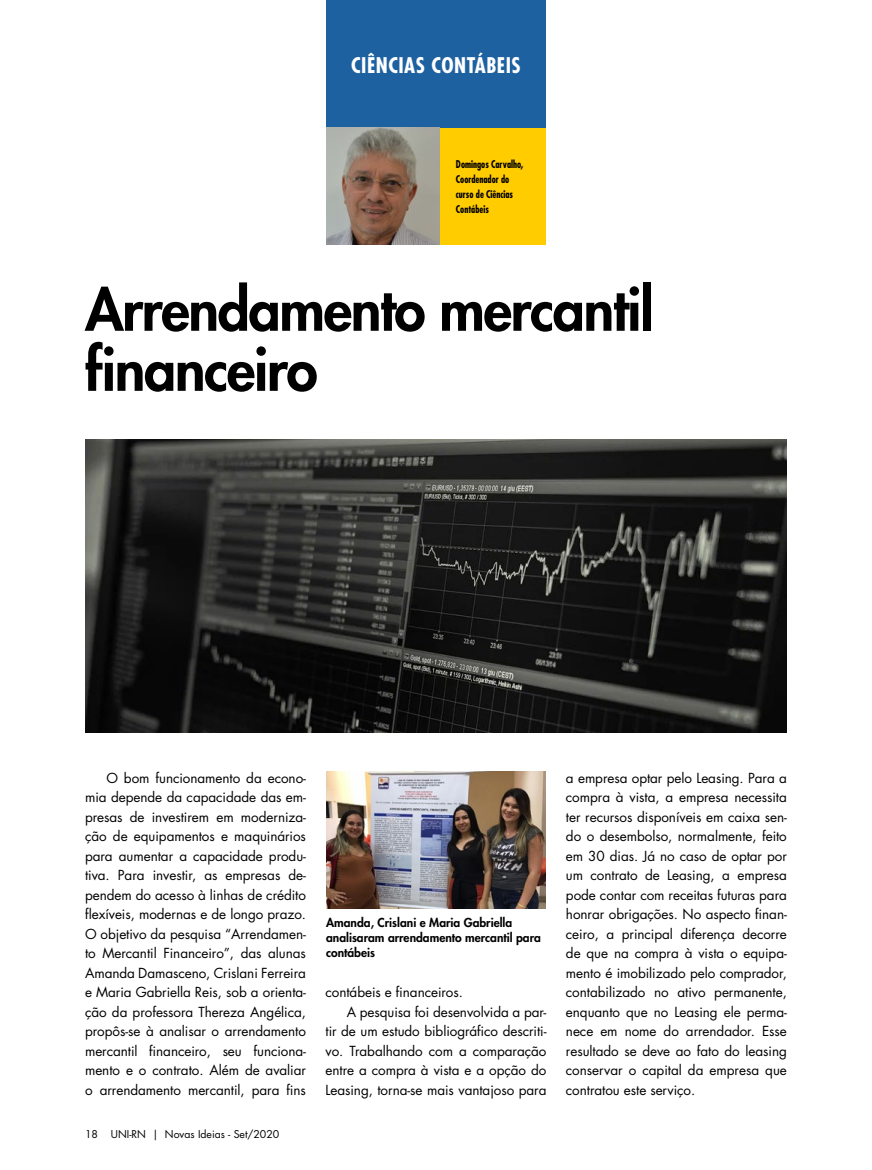
<style>
.page{position:relative;width:872px;height:1170px;background:#fff}
.page>*{position:absolute;margin:0;border:0;box-sizing:border-box;transform-origin:0 0}
.t1{font:800 57px/60px "Futura Std";letter-spacing:-.025em;color:#000}
.t2{font:700 condensed 21px "Futura Std";letter-spacing:.025em;color:#fff}
.t3{font:13.5px/19.5px "Futura Std";letter-spacing:-.005em;color:#000;text-align:justify}
.t4{font:800 12px/15px "Futura Std";color:#000}
.t5{font:700 condensed 10.5px/15px "Futura Std";color:#000;scale:.9 1}
.t6{font:10.5px "Futura Std";color:#000}
</style>
<div class="page">
<img style="left:85px;top:440px;width:702px;height:292px">
<div style="left:326px;top:128px;width:220px;height:117px;background:#fc0"></div>
<div style="left:326px;top:0;width:220px;height:128px;background:#1d61a1"></div>
<img style="left:326px;top:128px;width:113px;height:117px">
<img style="left:326px;top:771px;width:220px;height:137px">
<h2 class="t2" style="left:351px;top:52px;width:171px">CIÊNCIAS CONTÁBEIS</h2>
<p class="t5" style="left:456px;top:157px;width:77px">Domingos Carvalho,<br>Coordenador do curso de Ciências<br>Contábeis</p>
<h1 class="t1" style="left:85px;top:280px;width:570px">Arrendamento mercantil financeiro</h1>
<p class="t3" style="left:85px;top:768px;width:222px;text-indent:21px">O bom funcionamento da econo&shy;mia depende da capacidade das em&shy;presas de investirem em moderniza&shy;ção de equipamentos e maquinários para aumentar a capacidade produ&shy;tiva. Para investir, as empresas de&shy;pendem do acesso à linhas de crédito flexíveis, modernas e de longo prazo.<br>O objetivo da pesquisa “Arrendamen&shy;to Mercantil Financeiro”, das alunas Amanda Damasceno, Crislani Ferreira e Maria Gabriella Reis, sob a orienta&shy;ção da professora Thereza Angélica, propôs-se à analisar o arrendamento mercantil financeiro, seu funciona&shy;mento e o contrato. Além de avaliar o arrendamento mercantil, para fins</p>
<p class="t6" style="left:85px;top:1127px;width:196px">18 UNI-RN | Novas Ideias - Set/2020</p>
<p class="t4" style="left:326px;top:915px;width:216px">Amanda, Crislani e Maria Gabriella analisaram arrendamento mercantil para contábeis</p>
<p class="t3" style="left:325px;top:982px;width:139px">contábeis e financeiros.</p>
<p class="t3" style="left:347px;top:1002px;width:201px">A pesquisa foi desenvolvida a par-</p>
<p class="t3" style="left:325px;top:1021px;width:222px">tir de um estudo bibliográfico descriti-</p>
<p class="t3" style="left:325px;top:1041px;width:222px">vo. Trabalhando com a comparação</p>
<p class="t3" style="left:325px;top:1060px;width:222px">entre a compra à vista e a opção do</p>
<p class="t3" style="left:325px;top:1080px;width:222px">Leasing, torna-se mais vantajoso para</p>
<p class="t3" style="left:566px;top:768px;width:222px">a empresa optar pelo Leasing. Para a compra à vista, a empresa necessita ter recursos disponíveis em caixa sen&shy;do o desembolso, normalmente, feito em 30 dias. Já no caso de optar por um contrato de Leasing, a empresa pode contar com receitas futuras para honrar obrigações. No aspecto finan&shy;ceiro, a principal diferença decorre de que na compra à vista o equipa&shy;mento é imobilizado pelo comprador, contabilizado no ativo permanente, enquanto que no Leasing ele perma&shy;nece em nome do arrendador. Esse resultado se deve ao fato do leasing conservar o capital da empresa que contratou este serviço.</p>
</div>
